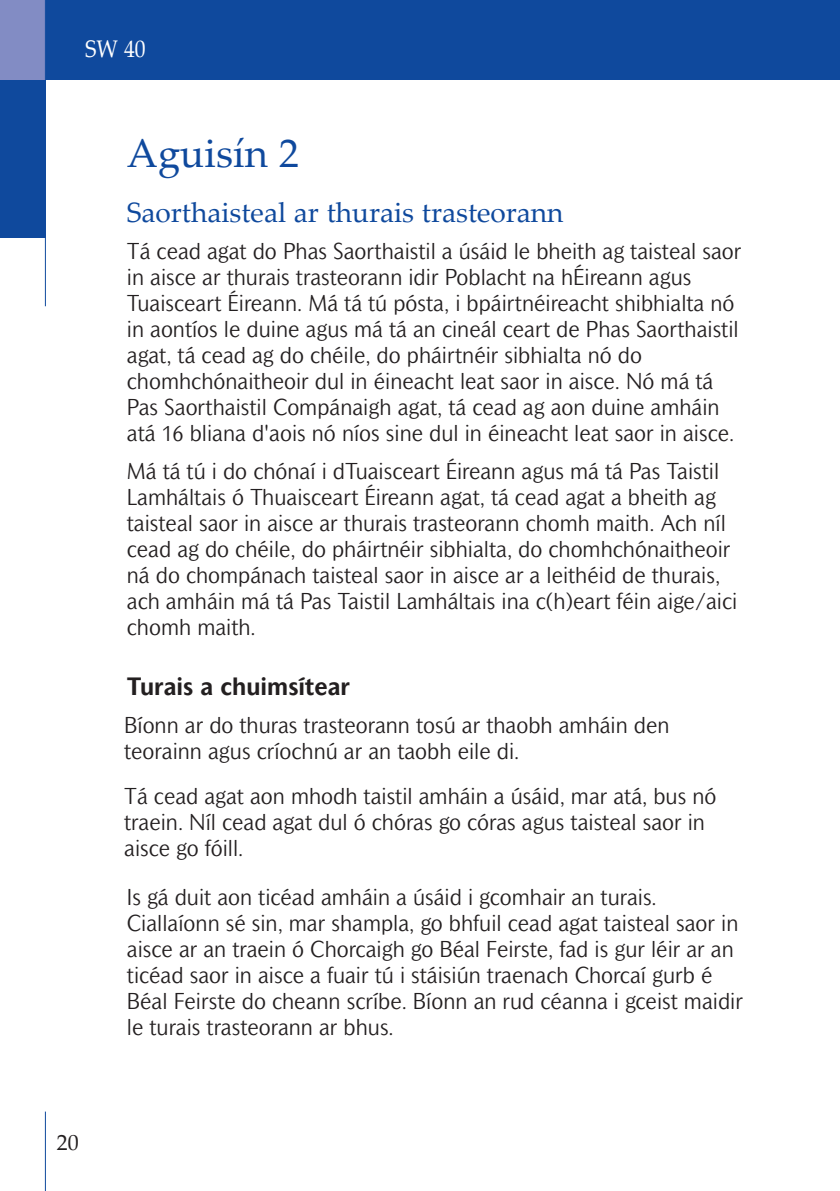
<style>
.page{position:relative;width:840px;height:1191px;background:#fff}
.page>*{position:absolute;margin:0;border:0;box-sizing:border-box;transform-origin:0 0}
.t1{font:40px "Palatino Linotype";color:#0f499d}
.t2{font:28px "Palatino Linotype";color:#0f499d}
.t3{font:700 24px "Mahsuri Sans";color:#231f20}
.t4{font:24px "Palatino Linotype";color:#fff;scale:.9 1}
.t5{font:300 22px/26px "Mahsuri Sans";color:#231f20}
.t6{font:22px "Palatino Linotype";color:#231f20}
</style>
<div class="page">
<div style="left:45px;top:0;width:794px;height:79px;background:#0f499d"></div>
<div style="left:0;top:79px;width:45px;height:159px;background:#0f499d"></div>
<hr style="left:45px;top:1111px;width:1px;height:80px;background:#0f499d">
<div style="left:0;top:0;width:45px;height:79px;background:#828cc4"></div>
<hr style="left:45px;top:0;width:1px;height:306px;background:#0f499d">
<p class="t4" style="left:85px;top:32px;width:69px">SW 40</p>
<h1 class="t1" style="left:127px;top:125px;width:173px">Aguisín 2</h1>
<p class="t2" style="left:127px;top:192px;width:438px">Saorthaisteal ar thurais trasteorann</p>
<p class="t5" style="left:127px;top:240px;width:615px">Tá cead agat do Phas Saorthaistil a úsáid le bheith ag taisteal saor in aisce ar thurais trasteorann idir Poblacht na hÉireann agus Tuaisceart Éireann. Má tá tú pósta, i bpáirtnéireacht shibhialta nó in aontíos le duine agus má tá an cineál ceart de Phas Saorthaistil agat, tá cead ag do chéile, do pháirtnéir sibhialta nó do chomhchónaitheoir dul in éineacht leat saor in aisce. Nó má tá Pas Saorthaistil Compánaigh agat, tá cead ag aon duine amháin atá 16 bliana d'aois nó níos sine dul in éineacht leat saor in aisce.</p>
<p class="t5" style="left:127px;top:459px;width:611px">Má tá tú i do chónaí i dTuaisceart Éireann agus má tá Pas Taistil Lamháltais ó Thuaisceart Éireann agat, tá cead agat a bheith ag taisteal saor in aisce ar thurais trasteorann chomh maith. Ach níl cead ag do chéile, do pháirtnéir sibhialta, do chomhchónaitheoir ná do chompánach taisteal saor in aisce ar a leithéid de thurais, ach amháin má tá Pas Taistil Lamháltais ina c(h)eart féin aige/aici chomh maith.</p>
<p class="t6" style="left:57px;top:1127px;width:23px">20</p>
<p class="t3" style="left:127px;top:678px;width:224px">Turais a chuimsítear</p>
<p class="t5" style="left:124px;top:713px;width:546px">Bíonn ar do thuras trasteorann tosú ar thaobh amháin den teorainn agus críochnú ar an taobh eile di.</p>
<p class="t5" style="left:124px;top:784px;width:593px">Tá cead agat aon mhodh taistil amháin a úsáid, mar atá, bus nó traein. Níl cead agat dul ó chóras go córas agus taisteal saor in aisce go fóill.</p>
<p class="t5" style="left:127px;top:886px;width:617px">Is gá duit aon ticéad amháin a úsáid i gcomhair an turais.<br>Ciallaíonn sé sin, mar shampla, go bhfuil cead agat taisteal saor in aisce ar an traein ó Chorcaigh go Béal Feirste, fad is gur léir ar an ticéad saor in aisce a fuair tú i stáisiún traenach Chorcaí gurb é Béal Feirste do cheann scríbe. Bíonn an rud céanna i gceist maidir le turais trasteorann ar bhus.</p>
</div>
